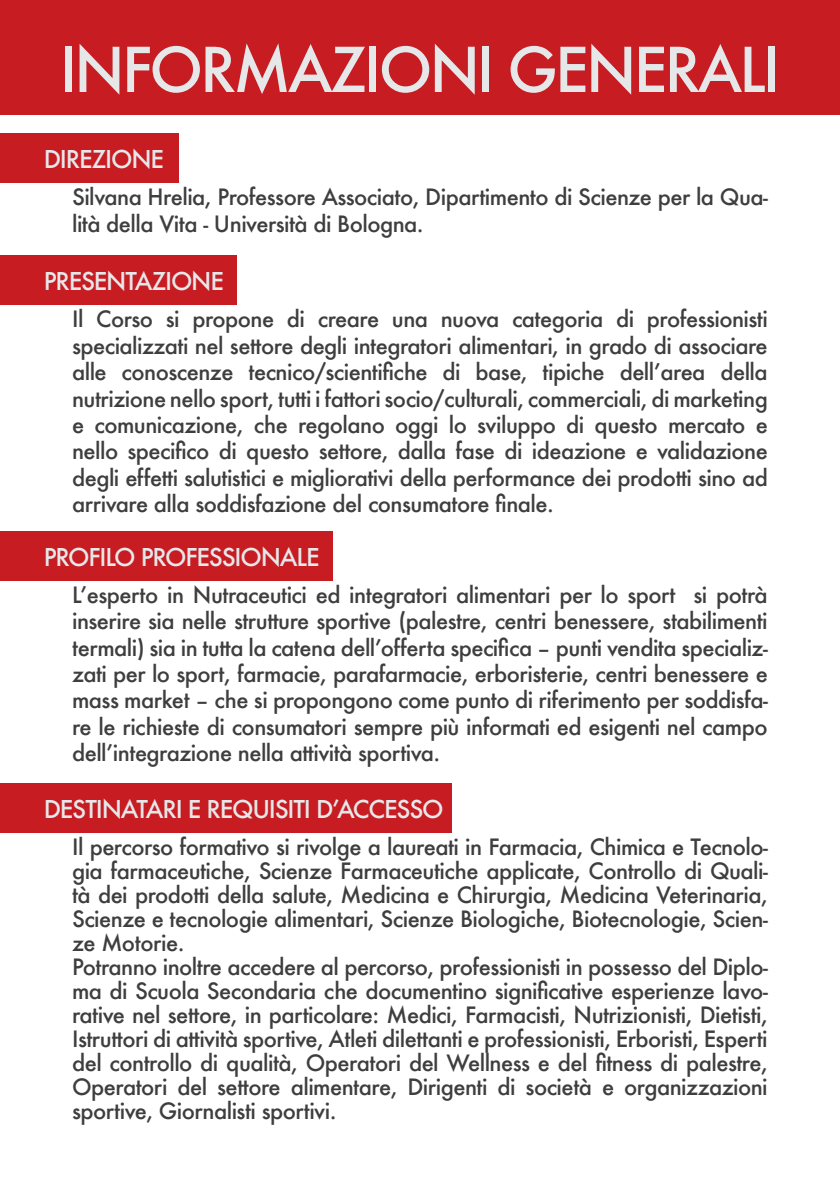
<style>
.page{position:relative;width:840px;height:1191px;background:#fff}
.page>*{position:absolute;margin:0;border:0;box-sizing:border-box;transform-origin:0 0}
.t1{font:500 60px "Futura";letter-spacing:-.05em;color:#e6e7e9}
.t2{font:500 24px "Futura";letter-spacing:-.05em;color:#e6e7e9}
.t3{font:500 22px/26.4px "Futura";letter-spacing:-.025em;color:#3e3e3f;text-align:justify}
</style>
<div class="page">
<div style="left:0;top:0;width:839px;height:115px;background:#c61c22"></div>
<div style="left:0;top:133px;width:179px;height:50px;background:#c61c22"></div>
<div style="left:0;top:255px;width:236px;height:50px;background:#c61c22"></div>
<div style="left:0;top:531px;width:332px;height:49px;background:#c61c22"></div>
<div style="left:0;top:783px;width:451px;height:49px;background:#c61c22"></div>
<p class="t1" style="left:59px;top:29px;width:722px">INFORMAZIONI GENERALI</p>
<p class="t2" style="left:44px;top:142px;width:122px">DIREZIONE</p>
<p class="t3" style="left:72px;top:184px;width:697px">Silvana Hrelia, Professore Associato, Dipartimento di Scienze per la Qua&shy;lità della Vita - Università di Bologna.</p>
<p class="t2" style="left:44px;top:265px;width:182px">PRESENTAZIONE</p>
<p class="t3" style="left:72px;top:306px;width:697px">Il Corso si propone di creare una nuova categoria di professionisti specializzati nel settore degli integratori alimentari, in grado di associare alle conoscenze tecnico/scientifiche di base, tipiche dell’area della nutrizione nello sport, tutti i fattori socio/culturali, commerciali, di marketing e comunicazione, che regolano oggi lo sviluppo di questo mercato e nello specifico di questo settore, dalla fase di ideazione e validazione degli effetti salutistici e migliorativi della performance dei prodotti sino ad arrivare alla soddisfazione del consumatore finale.</p>
<p class="t2" style="left:44px;top:540px;width:277px">PROFILO PROFESSIONALE</p>
<p class="t3" style="left:72px;top:581px;width:697px">L’esperto in Nutraceutici ed integratori alimentari per lo sport si potrà inserire sia nelle strutture sportive (palestre, centri benessere, stabilimenti termali) sia in tutta la catena dell’offerta specifica – punti vendita specializ&shy;zati per lo sport, farmacie, parafarmacie, erboristerie, centri benessere e mass market – che si propongono come punto di riferimento per soddisfa&shy;re le richieste di consumatori sempre più informati ed esigenti nel campo dell’integrazione nella attività sportiva.</p>
<p class="t2" style="left:44px;top:792px;width:401px">DESTINATARI E REQUISITI D’ACCESSO</p>
<p class="t3" style="left:72px;top:834px;width:697px;line-height:24px">Il percorso formativo si rivolge a laureati in Farmacia, Chimica e Tecnolo&shy;gia farmaceutiche, Scienze Farmaceutiche applicate, Controllo di Quali&shy;tà dei prodotti della salute, Medicina e Chirurgia, Medicina Veterinaria, Scienze e tecnologie alimentari, Scienze Biologiche, Biotecnologie, Scien&shy;ze Motorie.</p>
<p class="t3" style="left:72px;top:954px;width:697px;line-height:24px">Potranno inoltre accedere al percorso, professionisti in possesso del Diplo&shy;ma di Scuola Secondaria che documentino significative esperienze lavo&shy;rative nel settore, in particolare: Medici, Farmacisti, Nutrizionisti, Dietisti, Istruttori di attività sportive, Atleti dilettanti e professionisti, Erboristi, Esperti del controllo di qualità, Operatori del Wellness e del fitness di palestre, Operatori del settore alimentare, Dirigenti di società e organizzazioni sportive, Giornalisti sportivi.</p>
</div>
